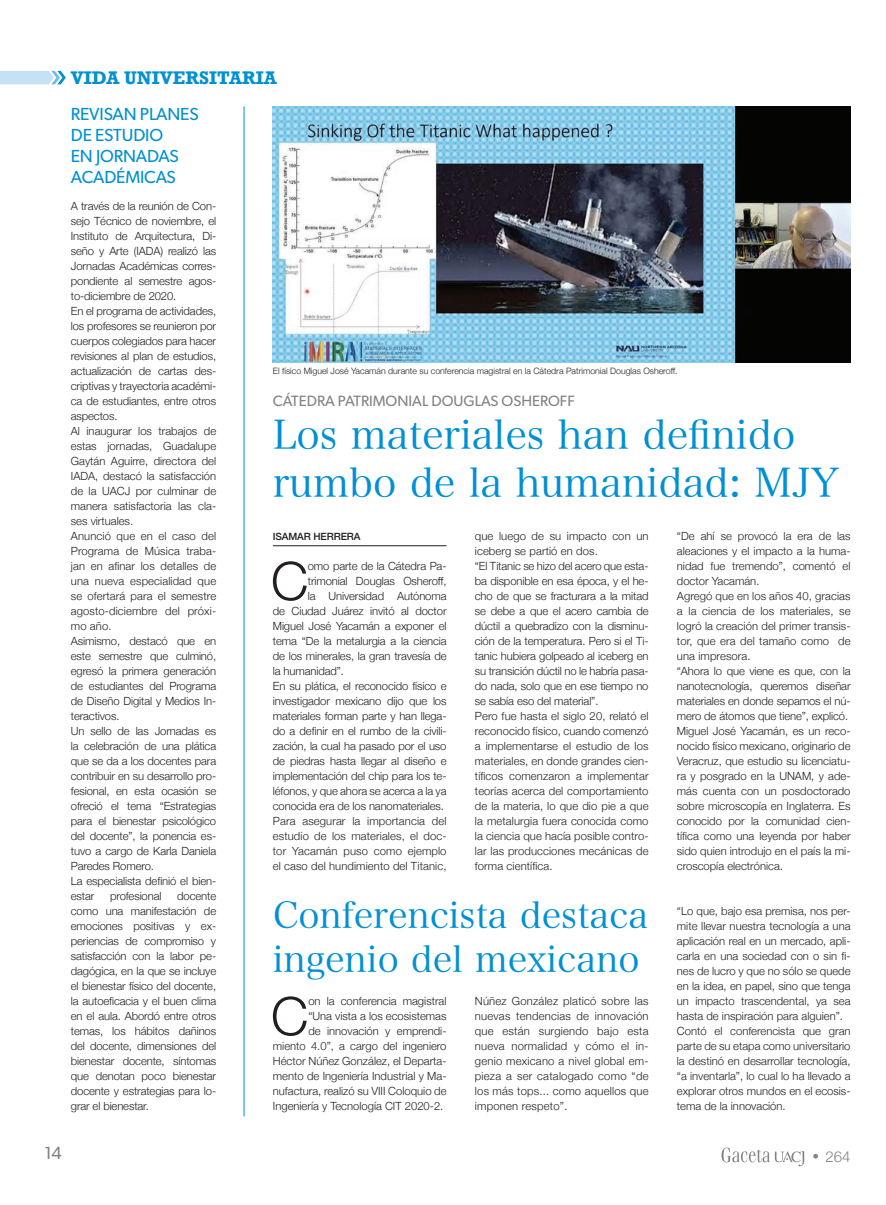
<style>
.page{position:relative;width:886px;height:1205px;background:#fff}
.page>*{position:absolute;margin:0;border:0;box-sizing:border-box;transform-origin:0 0}
.Texto{font:300 53.25px "Helvetica Neue";color:#231f20}
.Cabeza_principal{font:40px/48px "Hira Min Pro N W3";color:#0090d3}
.Cabeza_secundaria{font:36.25px "Hira Min Pro N W3";color:#0090d3}
.t1{font:700 18.75px "Rockwell";color:#0090d3}
.Cabeza_columna{font:17.5px/21px "Gibson";letter-spacing:-.01em;color:#0090d3}
.t2{font:17.5px "Gibson";color:#808285}
.Balazo{font:15px "Gibson";color:#808285}
.t3{font:300 15px "Helvetica Neue";color:#808285}
.Texto-2{font:300 11.25px/15px "Helvetica Neue";color:#231f20;text-align:justify}
.Firma_nota{font:500 10px "Helvetica Neue";letter-spacing:-.01em;color:#231f20}
.Pie_de_foto{font:300 8.75px "Helvetica Neue";color:#231f20}
.s1{font-family:"Futura";font-weight:500;font-stretch:condensed}
</style>
<div class="page">
<svg style="left:721px;top:1147px;width:83px;height:19px"></svg>
<img style="left:273px;top:106px;width:577px;height:256px">
<hr style="left:244px;top:106px;width:1px;height:1010px;background:#0090d3">
<hr style="left:273px;top:545px;width:173px;height:1px;background:#231f20">
<svg style="left:0;top:71px;width:66px;height:13px"></svg>
<p class="t1" style="left:71px;top:66px;width:208px">VIDA UNIVERSITARIA</p>
<p class="Cabeza_columna" style="left:71px;top:103px;width:129px">REVISAN PLANES<br>DE ESTUDIO</p>
<p class="Cabeza_columna" style="left:71px;top:145px;width:109px">EN JORNADAS</p>
<p class="Cabeza_columna" style="left:71px;top:166px;width:107px">ACADÉMICAS</p>
<p class="Texto-2" style="left:71px;top:198px;width:147px">A través de la reunión de Con&shy;sejo Técnico de noviembre, el Instituto de Arquitectura, Di&shy;seño y Arte (IADA) realizó las Jornadas Académicas corres&shy;pondiente al semestre agos&shy;to-diciembre de 2020.</p>
<p class="Texto-2" style="left:71px;top:303px;width:147px">En el programa de actividades, los profesores se reunieron por cuerpos colegiados para hacer revisiones al plan de estudios, actualización de cartas des&shy;criptivas y trayectoria académi&shy;ca de estudiantes, entre otros aspectos.</p>
<p class="Texto-2" style="left:71px;top:423px;width:147px">Al inaugurar los trabajos de estas jornadas, Guadalupe Gaytán Aguirre, directora del IADA, destacó la satisfacción de la UACJ por culminar de manera satisfactoria las cla&shy;ses virtuales.</p>
<p class="Texto-2" style="left:71px;top:528px;width:147px">Anunció que en el caso del Programa de Música traba&shy;jan en afinar los detalles de una nueva especialidad que se ofertará para el semestre agosto-diciembre del próxi&shy;mo año.</p>
<p class="Texto-2" style="left:71px;top:633px;width:147px">Asimismo, destacó que en este semestre que culminó, egresó la primera generación de estudiantes del Programa de Diseño Digital y Medios In&shy;teractivos.</p>
<p class="Texto-2" style="left:71px;top:723px;width:147px">Un sello de las Jornadas es la celebración de una plática que se da a los docentes para contribuir en su desarrollo pro&shy;fesional, en esta ocasión se ofreció el tema “Estrategias para el bienestar psicológico del docente”, la ponencia es&shy;tuvo a cargo de Karla Daniela Paredes Romero.</p>
<p class="Texto-2" style="left:71px;top:873px;width:147px">La especialista definió el bien&shy;estar</p>
<p class="Texto-2" style="left:71px;top:888px;width:147px;text-indent:106px">docente como una manifestación de emociones positivas y ex&shy;periencias de compromiso y satisfacción con la labor pe&shy;dagógica, en la que se incluye el bienestar físico del docente, la autoeficacia y el buen clima en el aula. Abordó entre otros temas, los hábitos dañinos del docente, dimensiones del bienestar docente, síntomas que denotan poco bienestar docente y estrategias para lo&shy;grar el bienestar.</p>
<p class="Texto-2" style="left:110px;top:888px;width:53px">profesional</p>
<p class="Pie_de_foto" style="left:273px;top:364px;width:406px">El físico Miguel José Yacamán durante su conferencia magistral en la Cátedra Patrimonial Douglas Osheroff.</p>
<p class="Balazo" style="left:273px;top:392px;width:303px">CÁTEDRA PATRIMONIAL DOUGLAS OSHEROFF</p>
<p class="Cabeza_principal" style="left:273px;top:407px;width:568px">Los materiales han definido rumbo de la humanidad: MJY</p>
<p class="Firma_nota" style="left:273px;top:528px;width:89px">ISAMAR HERRERA</p>
<p class="Texto" style="left:271px;top:538px;width:39px">C</p>
<p class="Texto-2" style="left:308px;top:558px;width:140px">omo parte de la Cátedra Pa-</p>
<p class="Texto-2" style="left:308px;top:573px;width:140px">trimonial Douglas Osheroff,</p>
<p class="Texto-2" style="left:308px;top:588px;width:140px">la Universidad Autónoma</p>
<p class="Texto-2" style="left:273px;top:603px;width:175px">de Ciudad Juárez invitó al doctor</p>
<p class="Texto-2" style="left:273px;top:618px;width:175px">Miguel José Yacamán a exponer el</p>
<p class="Texto-2" style="left:273px;top:633px;width:175px">tema “De la metalurgia a la ciencia</p>
<p class="Texto-2" style="left:273px;top:648px;width:175px">de los minerales, la gran travesía de</p>
<p class="Texto-2" style="left:273px;top:663px;width:73px">la humanidad”.</p>
<p class="Texto-2" style="left:273px;top:678px;width:175px">En su plática, el reconocido físico e investigador mexicano dijo que los materiales forman parte y han llega&shy;do a definir en el rumbo de la civili&shy;zación, la cual ha pasado por el uso de piedras hasta llegar al diseño e implementación del chip para los te&shy;léfonos, y que ahora se acerca a la ya conocida era de los nanomateriales.</p>
<p class="Texto-2" style="left:273px;top:813px;width:175px">Para asegurar la importancia del estudio de los materiales, el doc&shy;tor Yacamán puso como ejemplo el caso del hundimiento del Titanic,</p>
<p class="Texto-2" style="left:475px;top:528px;width:175px">que luego de su impacto con un iceberg se partió en dos.</p>
<p class="Texto-2" style="left:475px;top:558px;width:175px">“El Titanic se hizo del acero que esta&shy;ba disponible en esa época, y el he&shy;cho de que se fracturara a la mitad se debe a que el acero cambia de dúctil a quebradizo con la disminu&shy;ción de la temperatura. Pero si el Ti&shy;tanic hubiera golpeado al iceberg en su transición dúctil no le habría pasa&shy;do nada, solo que en ese tiempo no se sabía eso del material”.</p>
<p class="Texto-2" style="left:475px;top:708px;width:175px">Pero fue hasta el siglo 20, relató el reconocido físico, cuando comenzó a implementarse el estudio de los materiales, en donde grandes cien&shy;tíficos comenzaron a implementar teorías acerca del comportamiento de la materia, lo que dio pie a que la metalurgia fuera conocida como la ciencia que hacía posible contro&shy;lar las producciones mecánicas de forma científica.</p>
<p class="Cabeza_secundaria" style="left:273px;top:885px;width:377px">Conferencista destaca</p>
<p class="Cabeza_secundaria" style="left:273px;top:928px;width:368px">ingenio del mexicano</p>
<p class="Texto" style="left:271px;top:973px;width:39px">C</p>
<p class="Texto-2" style="left:273px;top:993px;width:175px;text-align:right">on la conferencia magistral<br>“Una vista a los ecosistemas<br>de innovación y emprendi&shy;miento 4.0”, a cargo del ingeniero Héctor Núñez González, el Departa&shy;mento de Ingeniería Industrial y Ma&shy;nufactura, realizó su VIII Coloquio de Ingeniería y Tecnología CIT 2020-2.</p>
<p class="Texto-2" style="left:475px;top:993px;width:175px">Núñez González platicó sobre las nuevas tendencias de innovación que están surgiendo bajo esta nueva normalidad y cómo el in&shy;genio mexicano a nivel global em&shy;pieza a ser catalogado como “de los más tops... como aquellos que imponen respeto”.</p>
<p class="Texto-2" style="left:677px;top:528px;width:175px">“De ahí se provocó la era de las aleaciones y el impacto a la huma&shy;nidad fue tremendo”, comentó el doctor Yacamán.</p>
<p class="Texto-2" style="left:677px;top:588px;width:175px">Agregó que en los años 40, gracias a la ciencia de los materiales, se logró la creación del primer transis&shy;tor, que era del tamaño como de una impresora.</p>
<p class="Texto-2" style="left:677px;top:663px;width:175px">“Ahora lo que viene es que, con la nanotecnología, queremos diseñar materiales en donde sepamos el nú&shy;mero de átomos que tiene”, explicó.</p>
<p class="Texto-2" style="left:677px;top:722px;width:175px">Miguel José Yacamán, es un reco&shy;nocido físico mexicano, originario de Veracruz, que estudio su licenciatu&shy;ra y posgrado en la UNAM, y ade&shy;más cuenta con un posdoctorado sobre microscopía en Inglaterra. Es conocido por la comunidad cien&shy;tífica como una leyenda por haber sido quien introdujo en el país la mi&shy;croscopía electrónica.</p>
<p class="Texto-2" style="left:677px;top:903px;width:175px">“Lo que, bajo esa premisa, nos per&shy;mite llevar nuestra tecnología a una aplicación real en un mercado, apli&shy;carla en una sociedad con o sin fi&shy;nes de lucro y que no sólo se quede en la idea, en papel, sino que tenga un impacto trascendental, ya sea hasta de inspiración para alguien”.</p>
<p class="Texto-2" style="left:677px;top:1023px;width:175px">Contó el conferencista que gran parte de su etapa como universitario la destinó en desarrollar tecnología, “a inventarla”, lo cual lo ha llevado a explorar otros mundos en el ecosis&shy;tema de la innovación.</p>
<h3 class="t2" style="left:45px;top:1143px;width:19px">14</h3>
<h3 class="t3" style="left:810px;top:1144px;width:42px"><span class="s1">•</span> 264</h3>
</div>
